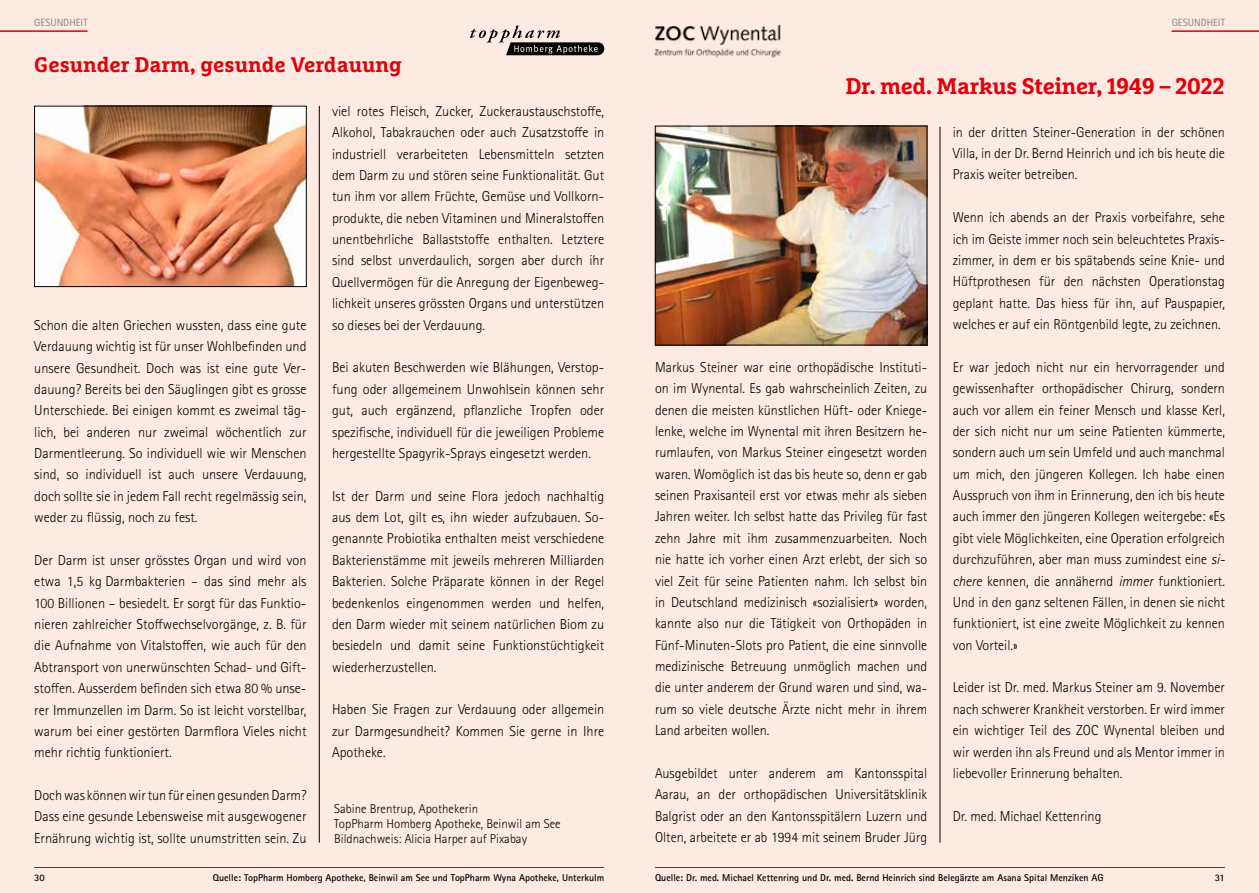
<style>
.page{position:relative;width:1259px;height:893px;background:#fff}
.page>*{position:absolute;margin:0;border:0;box-sizing:border-box;transform-origin:0 0}
.t1{font:700 22.5px "Marselis Slab Pro";letter-spacing:-.015em;color:#e3000b}
.t2{font:700 21px "Marselis Slab Pro";color:#e3000b}
.t3{font:300 14.4px/21.3px "Rotis Sans Serif Std";color:#000;text-align:justify}
.t4{font:300 12.9px/15px "Rotis Sans Serif Std";color:#000}
.t5{font:10.5px "Rotis Sans Serif Std";color:#868786}
.t6{font:700 9.9px "Rotis Sans Serif Std";color:#000}
.s1{font-style:italic}
</style>
<div class="page">
<div style="left:0;top:0;width:629px;height:893px;background:#fdeae2"></div>
<div style="left:629px;top:0;width:630px;height:893px;background:#fdeae2"></div>
<hr style="left:939px;top:127px;width:1px;height:715px;background:#000">
<img style="left:654px;top:24px;width:127px;height:34px">
<hr style="left:655px;top:867px;width:570px;height:1px;background:#e3000b">
<hr style="left:1171px;top:30px;width:88px;height:2px;background:#e3000b">
<img style="left:657px;top:128px;width:268px;height:215px">
<div style="left:655px;top:126px;width:272px;height:219px;border:1px solid #000"></div>
<hr style="left:0;top:30px;width:88px;height:2px;background:#e3000b">
<hr style="left:34px;top:867px;width:570px;height:1px;background:#e3000b">
<svg style="left:470px;top:26px;width:134px;height:29px"></svg>
<hr style="left:319px;top:106px;width:1px;height:737px;background:#000">
<img style="left:36px;top:108px;width:268px;height:177px">
<div style="left:34px;top:106px;width:272px;height:181px;border:1px solid #000"></div>
<p class="t5" style="left:34px;top:16px;width:55px">GESUNDHEIT</p>
<p class="t5" style="left:1171px;top:16px;width:55px">GESUNDHEIT</p>
<h2 class="t2" style="left:34px;top:51px;width:369px">Gesunder Darm, gesunde Verdauung</h2>
<p class="t3" style="left:332px;top:101px;width:274px">viel rotes Fleisch, Zucker, Zuckeraustauschstoffe, Alkohol, Tabakrauchen oder auch Zusatzstoffe in industriell verarbeiteten Lebensmitteln setzten dem Darm zu und stören seine Funktionalität. Gut tun ihm vor allem Früchte, Gemüse und Vollkorn&shy;produkte, die neben Vitaminen und Mineralstoffen unentbehrliche Ballaststoffe enthalten. Letztere sind selbst unverdaulich, sorgen aber durch ihr Quellvermögen für die Anregung der Eigenbeweg&shy;lichkeit unseres grössten Organs und unterstützen so dieses bei der Verdauung.</p>
<p class="t3" style="left:332px;top:357px;width:274px">Bei akuten Beschwerden wie Blähungen, Verstop&shy;fung oder allgemeinem Unwohlsein können sehr gut, auch ergänzend, pflanzliche Tropfen oder spezifische, individuell für die jeweiligen Probleme hergestellte Spagyrik-Sprays eingesetzt werden.</p>
<p class="t3" style="left:332px;top:485px;width:274px">Ist der Darm und seine Flora jedoch nachhaltig aus dem Lot, gilt es, ihn wieder aufzubauen. So&shy;genannte Probiotika enthalten meist verschiedene Bakterienstämme mit jeweils mehreren Milliarden Bakterien. Solche Präparate können in der Regel bedenkenlos eingenommen werden und helfen, den Darm wieder mit seinem natürlichen Biom zu besiedeln und damit seine Funktionstüchtigkeit wiederherzustellen.</p>
<p class="t3" style="left:332px;top:699px;width:274px">Haben Sie Fragen zur Verdauung oder allgemein zur Darmgesundheit? Kommen Sie gerne in Ihre Apotheke.</p>
<p class="t3" style="left:34px;top:314px;width:274px">Schon die alten Griechen wussten, dass eine gute Verdauung wichtig ist für unser Wohlbefinden und unsere Gesundheit. Doch was ist eine gute Ver&shy;dauung? Bereits bei den Säuglingen gibt es grosse Unterschiede. Bei einigen kommt es zweimal täg&shy;lich, bei anderen nur zweimal wöchentlich zur Darmentleerung. So individuell wie wir Menschen sind, so individuell ist auch unsere Verdauung, doch sollte sie in jedem Fall recht regelmässig sein, weder zu flüssig, noch zu fest.</p>
<p class="t3" style="left:34px;top:549px;width:274px">Der Darm ist unser grösstes Organ und wird von etwa 1,5 kg Darmbakterien – das sind mehr als 100 Billionen – besiedelt. Er sorgt für das Funktio&shy;nieren zahlreicher Stoffwechselvorgänge, z. B. für die Aufnahme von Vitalstoffen, wie auch für den Abtransport von unerwünschten Schad- und Gift&shy;stoffen. Ausserdem befinden sich etwa 80 % unse&shy;rer Immunzellen im Darm. So ist leicht vorstellbar, warum bei einer gestörten Darmflora Vieles nicht mehr richtig funktioniert.</p>
<p class="t3" style="left:34px;top:785px;width:274px">Doch was können wir tun für einen gesunden Darm?<br>Dass eine gesunde Lebensweise mit ausgewogener Ernährung wichtig ist, sollte unumstritten sein. Zu</p>
<p class="t4" style="left:334px;top:801px;width:228px">Sabine Brentrup, Apothekerin<br>TopPharm Homberg Apotheke, Beinwil am See<br>Bildnachweis: Alicia Harper auf Pixabay</p>
<p class="t6" style="left:213px;top:871px;width:393px">Quelle: TopPharm Homberg Apotheke, Beinwil am See und TopPharm Wyna Apotheke, Unterkulm</p>
<p class="t6" style="left:34px;top:871px;width:12px">30</p>
<h1 class="t1" style="left:845px;top:72px;width:381px">Dr. med. Markus Steiner, 1949 – 2022</h1>
<p class="t3" style="left:655px;top:357px;width:274px">Markus Steiner war eine orthopädische Instituti&shy;on im Wynental. Es gab wahrscheinlich Zeiten, zu denen die meisten künstlichen Hüft- oder Kniege&shy;lenke, welche im Wynental mit ihren Besitzern he&shy;rumlaufen, von Markus Steiner eingesetzt worden waren. Womöglich ist das bis heute so, denn er gab seinen Praxisanteil erst vor etwas mehr als sieben Jahren weiter. Ich selbst hatte das Privileg für fast zehn Jahre mit ihm zusammenzuarbeiten. Noch nie hatte ich vorher einen Arzt erlebt, der sich so viel Zeit für seine Patienten nahm. Ich selbst bin in Deutschland medizinisch «sozialisiert» worden, kannte also nur die Tätigkeit von Orthopäden in Fünf-Minuten-Slots pro Patient, die eine sinnvolle medizinische Betreuung unmöglich machen und die unter anderem der Grund waren und sind, wa&shy;rum so viele deutsche Ärzte nicht mehr in ihrem Land arbeiten wollen.</p>
<p class="t3" style="left:655px;top:763px;width:274px">Ausgebildet unter anderem am Kantonsspital Aarau, an der orthopädischen Universitätsklinik Balgrist oder an den Kantonsspitälern Luzern und Olten, arbeitete er ab 1994 mit seinem Bruder Jürg</p>
<p class="t3" style="left:952px;top:121px;width:274px">in der dritten Steiner-Generation in der schönen Villa, in der Dr. Bernd Heinrich und ich bis heute die Praxis weiter betreiben.</p>
<p class="t3" style="left:952px;top:207px;width:274px">Wenn ich abends an der Praxis vorbeifahre, sehe ich im Geiste immer noch sein beleuchtetes Praxis&shy;zimmer, in dem er bis spätabends seine Knie- und Hüftprothesen für den nächsten Operationstag geplant hatte. Das hiess für ihn, auf Pauspapier, welches er auf ein Röntgenbild legte, zu zeichnen.</p>
<p class="t3" style="left:952px;top:357px;width:274px">Er war jedoch nicht nur ein hervorragender und gewissenhafter orthopädischer Chirurg, sondern auch vor allem ein feiner Mensch und klasse Kerl, der sich nicht nur um seine Patienten kümmerte, sondern auch um sein Umfeld und auch manchmal um mich, den jüngeren Kollegen. Ich habe einen Ausspruch von ihm in Erinnerung, den ich bis heute auch immer den jüngeren Kollegen weitergebe: «Es gibt viele Möglichkeiten, eine Operation erfolgreich durchzuführen, aber man muss zumindest eine <span class="s1">si&shy;chere</span> kennen, die annähernd <span class="s1">immer</span> funktioniert.<br>Und in den ganz seltenen Fällen, in denen sie nicht funktioniert, ist eine zweite Möglichkeit zu kennen von Vorteil.»</p>
<p class="t3" style="left:952px;top:677px;width:274px">Leider ist Dr. med. Markus Steiner am 9. November nach schwerer Krankheit verstorben. Er wird immer ein wichtiger Teil des ZOC Wynental bleiben und wir werden ihn als Freund und als Mentor immer in liebevoller Erinnerung behalten.</p>
<p class="t3" style="left:952px;top:805px;width:150px">Dr. med. Michael Kettenring</p>
<p class="t6" style="left:655px;top:872px;width:450px">Quelle: Dr. med. Michael Kettenring und Dr. med. Bernd Heinrich sind Belegärzte am Asana Spital Menziken AG</p>
<p class="t6" style="left:1214px;top:871px;width:12px">31</p>
</div>
